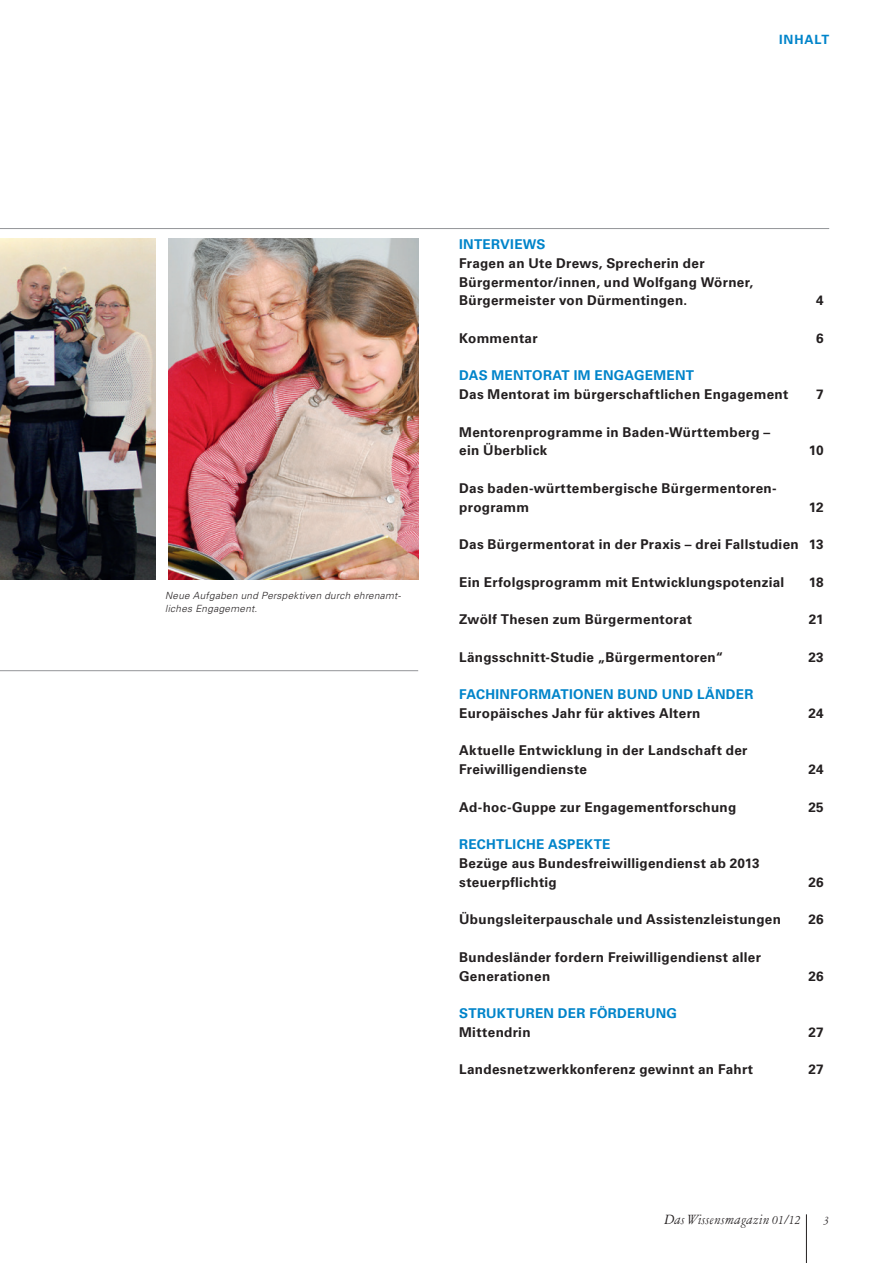
<style>
.page{position:relative;width:893px;height:1263px;background:#fff}
.page>*{position:absolute;margin:0;border:0;box-sizing:border-box;transform-origin:0 0}
.t1{font:italic 15px "Garamont Amst SB";letter-spacing:.04em;color:#231f20}
.Inhaltsverzeichnis{font:700 13.5px/18.8px "Univers LT";letter-spacing:.02em;color:#231f20}
.Inhaltsverzeichnis-2{font:700 13.5px "Univers LT";letter-spacing:.02em;color:#0084ca}
.t2{font:italic 13.5px "Garamont Amst SB";color:#231f20}
.Kopf_rechts{font:700 12.75px "Univers LT";letter-spacing:.07em;color:#0084ca}
.Fließtext_linksbündi{font:italic 300 9.9px/13.5px "Univers LT";letter-spacing:.035em;color:#231f20}
</style>
<div class="page">
<hr style="left:806px;top:1214px;width:1px;height:49px;background:#231f20">
<hr style="left:0;top:670px;width:418px;height:1px;background:#939598">
<hr style="left:0;top:228px;width:829px;height:1px;background:#939598">
<img style="left:168px;top:239px;width:250px;height:341px">
<img style="left:0;top:239px;width:156px;height:341px">
<p class="Kopf_rechts" style="left:779px;top:32px;width:52px">INHALT</p>
<p class="Fließtext_linksbündi" style="left:165px;top:589px;width:237px">Neue Aufgaben und Perspektiven durch ehrenamt&shy;liches Engagement.</p>
<p class="Inhaltsverzeichnis-2" style="left:459px;top:236px;width:88px">INTERVIEWS</p>
<p class="Inhaltsverzeichnis" style="left:459px;top:254px;width:295px">Fragen an Ute Drews, Sprecherin der<br>Bürgermentor/innen, und Wolfgang Wörner,<br>Bürgermeister von Dürmentingen.</p>
<p class="Inhaltsverzeichnis" style="left:816px;top:291px;width:9px">4</p>
<p class="Inhaltsverzeichnis" style="left:459px;top:329px;width:80px">Kommentar</p>
<p class="Inhaltsverzeichnis" style="left:816px;top:329px;width:9px">6</p>
<p class="Inhaltsverzeichnis-2" style="left:459px;top:368px;width:236px">DAS MENTORAT IM ENGAGEMENT</p>
<p class="Inhaltsverzeichnis" style="left:459px;top:385px;width:331px">Das Mentorat im bürgerschaftlichen Engagement</p>
<p class="Inhaltsverzeichnis" style="left:816px;top:385px;width:9px">7</p>
<p class="Inhaltsverzeichnis" style="left:459px;top:423px;width:313px">Mentorenprogramme in Baden-Württemberg –</p>
<p class="Inhaltsverzeichnis" style="left:459px;top:441px;width:90px">ein Überblick</p>
<p class="Inhaltsverzeichnis" style="left:809px;top:441px;width:16px">10</p>
<p class="Inhaltsverzeichnis" style="left:459px;top:479px;width:318px">Das baden-württembergische Bürgermentoren&shy;programm</p>
<p class="Inhaltsverzeichnis" style="left:809px;top:498px;width:16px">12</p>
<p class="Inhaltsverzeichnis" style="left:459px;top:535px;width:366px">Das Bürgermentorat in der Praxis – drei Fallstudien 13</p>
<p class="Inhaltsverzeichnis" style="left:459px;top:573px;width:327px">Ein Erfolgsprogramm mit Entwicklungspotenzial</p>
<p class="Inhaltsverzeichnis" style="left:809px;top:573px;width:16px">18</p>
<p class="Inhaltsverzeichnis" style="left:459px;top:610px;width:234px">Zwölf Thesen zum Bürgermentorat</p>
<p class="Inhaltsverzeichnis" style="left:809px;top:610px;width:16px">21</p>
<p class="Inhaltsverzeichnis" style="left:459px;top:648px;width:266px">Längsschnitt-Studie „Bürgermentoren“</p>
<p class="Inhaltsverzeichnis" style="left:808px;top:648px;width:17px">23</p>
<p class="Inhaltsverzeichnis-2" style="left:459px;top:686px;width:296px">FACHINFORMATIONEN BUND UND LÄNDER</p>
<p class="Inhaltsverzeichnis" style="left:459px;top:704px;width:243px">Europäisches Jahr für aktives Altern</p>
<p class="Inhaltsverzeichnis" style="left:808px;top:704px;width:17px">24</p>
<p class="Inhaltsverzeichnis" style="left:459px;top:741px;width:290px">Aktuelle Entwicklung in der Landschaft der<br>Freiwilligendienste</p>
<p class="Inhaltsverzeichnis" style="left:808px;top:760px;width:17px">24</p>
<p class="Inhaltsverzeichnis" style="left:459px;top:798px;width:279px">Ad-hoc-Guppe zur Engagementforschung</p>
<p class="Inhaltsverzeichnis" style="left:808px;top:798px;width:17px">25</p>
<p class="Inhaltsverzeichnis-2" style="left:459px;top:836px;width:153px">RECHTLICHE ASPEKTE</p>
<p class="Inhaltsverzeichnis" style="left:459px;top:854px;width:302px">Bezüge aus Bundesfreiwilligendienst ab 2013 steuerpflichtig</p>
<p class="Inhaltsverzeichnis" style="left:808px;top:873px;width:17px">26</p>
<p class="Inhaltsverzeichnis" style="left:459px;top:910px;width:323px">Übungsleiterpauschale und Assistenzleistungen</p>
<p class="Inhaltsverzeichnis" style="left:808px;top:910px;width:17px">26</p>
<p class="Inhaltsverzeichnis" style="left:459px;top:948px;width:303px">Bundesländer fordern Freiwilligendienst aller<br>Generationen</p>
<p class="Inhaltsverzeichnis" style="left:808px;top:966px;width:17px">26</p>
<p class="Inhaltsverzeichnis-2" style="left:459px;top:1005px;width:219px">STRUKTUREN DER FÖRDERUNG</p>
<p class="Inhaltsverzeichnis" style="left:459px;top:1023px;width:73px">Mittendrin</p>
<p class="Inhaltsverzeichnis" style="left:808px;top:1023px;width:17px">27</p>
<p class="Inhaltsverzeichnis" style="left:459px;top:1060px;width:295px">Landesnetzwerkkonferenz gewinnt an Fahrt</p>
<p class="Inhaltsverzeichnis" style="left:808px;top:1060px;width:17px">27</p>
<p class="t1" style="left:665px;top:1211px;width:138px">Das Wissensmagazin 01/12</p>
<p class="t2" style="left:824px;top:1212px;width:7px">3</p>
</div>
